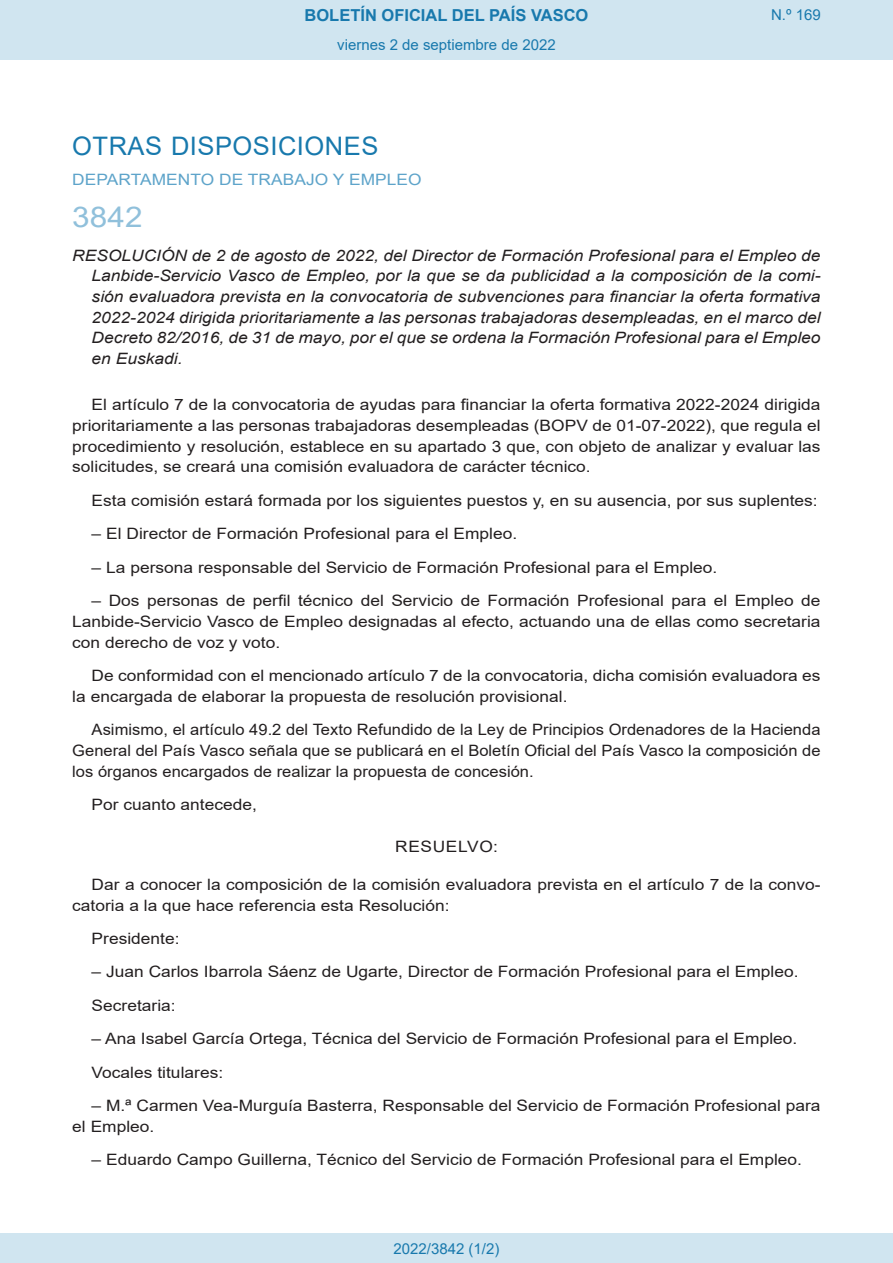
<style>
.page{position:relative;width:893px;height:1263px;background:#fff}
.page>*{position:absolute;margin:0;border:0;box-sizing:border-box;transform-origin:0 0}
.BOPVOrden{font:28.5px "Arial";color:#90c0db;scale:1.11 1}
.BOPVSeccion{font:25.5px "Arial";letter-spacing:.02em;color:#1879ad}
.t1{font:700 16.5px "Arial";color:#1879ad}
.BOPVDetalle{font:15.6px/20.7px "Arial";color:#231f20;scale:1.11 1}
.BOPVTitulo{font:italic 15.6px/20.7px "Arial";color:#231f20;text-align:justify;scale:1.11 1}
.BOPVDetalle-2{font:15.6px/20.7px "Arial";color:#231f20;text-align:justify;scale:1.05 1}
.BOPVOrganismo{font:15.6px "Arial";letter-spacing:.005em;color:#5ea4ca;scale:1.11 1}
.BOPVClave{font:15.6px "Arial";letter-spacing:.035em;color:#231f20;scale:1.11 1}
.Paginacion_Centro{font:15px "Arial";color:#1879ad}
</style>
<div class="page">
<div style="left:0;top:0;width:893px;height:60px;background:#d0e5f0"></div>
<div style="left:0;top:1233px;width:893px;height:30px;background:#d0e5f0"></div>
<p class="t1" style="left:305px;top:3px;width:285px">BOLETÍN OFICIAL DEL PAÍS VASCO</p>
<p class="Paginacion_Centro" style="left:337px;top:35px;width:220px">viernes 2 de septiembre de 2022</p>
<p class="Paginacion_Centro" style="left:771px;top:5px;width:51px">N.º 169</p>
<p class="BOPVSeccion" style="left:72px;top:128px;width:308px">OTRAS DISPOSICIONES</p>
<p class="BOPVOrganismo" style="left:72px;top:168px;width:316px">DEPARTAMENTO DE TRABAJO Y EMPLEO</p>
<p class="BOPVOrden" style="left:72px;top:197px;width:65px">3842</p>
<p class="BOPVTitulo" style="left:92px;top:245px;width:658px;text-indent:-19px">RESOLUCIÓN de 2 de agosto de 2022, del Director de Formación Profesional para el Empleo de Lanbide-Servicio Vasco de Empleo, por la que se da publicidad a la composición de la comi&shy;sión evaluadora prevista en la convocatoria de subvenciones para financiar la oferta formativa 2022-2024 dirigida prioritariamente a las personas trabajadoras desempleadas, en el marco del Decreto 82/2016, de 31 de mayo, por el que se ordena la Formación Profesional para el Empleo en Euskadi.</p>
<p class="BOPVDetalle" style="left:72px;top:394px;width:676px;text-align:justify;text-indent:19px">El artículo 7 de la convocatoria de ayudas para financiar la oferta formativa 2022-2024 dirigida prioritariamente a las personas trabajadoras desempleadas (BOPV de 01-07-2022), que regula el procedimiento y resolución, establece en su apartado 3 que, con objeto de analizar y evaluar las solicitudes, se creará una comisión evaluadora de carácter técnico.</p>
<p class="BOPVDetalle" style="left:92px;top:490px;width:656px">Esta comisión estará formada por los siguientes puestos y, en su ausencia, por sus suplentes:</p>
<p class="BOPVDetalle" style="left:92px;top:523px;width:385px">– El Director de Formación Profesional para el Empleo.</p>
<p class="BOPVDetalle" style="left:92px;top:557px;width:565px">– La persona responsable del Servicio de Formación Profesional para el Empleo.</p>
<p class="BOPVDetalle" style="left:72px;top:590px;width:676px;text-align:justify;text-indent:19px">– Dos personas de perfil técnico del Servicio de Formación Profesional para el Empleo de Lanbide-Servicio Vasco de Empleo designadas al efecto, actuando una de ellas como secretaria con derecho de voz y voto.</p>
<p class="BOPVDetalle" style="left:72px;top:665px;width:676px;text-indent:19px">De conformidad con el mencionado artículo 7 de la convocatoria, dicha comisión evaluadora es la encargada de elaborar la propuesta de resolución provisional.</p>
<p class="BOPVDetalle-2" style="left:72px;top:719px;width:714px;text-indent:19px">Asimismo, el artículo 49.2 del Texto Refundido de la Ley de Principios Ordenadores de la Hacienda General del País Vasco señala que se publicará en el Boletín Oficial del País Vasco la composición de los órganos encargados de realizar la propuesta de concesión.</p>
<p class="BOPVDetalle" style="left:92px;top:794px;width:150px">Por cuanto antecede,</p>
<p class="BOPVClave" style="left:395px;top:836px;width:94px">RESUELVO:</p>
<p class="BOPVDetalle" style="left:72px;top:874px;width:676px;text-indent:19px">Dar a conocer la composición de la comisión evaluadora prevista en el artículo 7 de la convo&shy;catoria a la que hace referencia esta Resolución:</p>
<p class="BOPVDetalle" style="left:92px;top:928px;width:81px">Presidente:</p>
<p class="BOPVDetalle" style="left:92px;top:961px;width:638px">– Juan Carlos Ibarrola Sáenz de Ugarte, Director de Formación Profesional para el Empleo.</p>
<p class="BOPVDetalle" style="left:92px;top:995px;width:77px">Secretaria:</p>
<p class="BOPVDetalle" style="left:92px;top:1028px;width:637px">– Ana Isabel García Ortega, Técnica del Servicio de Formación Profesional para el Empleo.</p>
<p class="BOPVDetalle" style="left:92px;top:1062px;width:120px">Vocales titulares:</p>
<p class="BOPVDetalle" style="left:72px;top:1095px;width:676px;text-indent:19px">– M.ª Carmen Vea-Murguía Basterra, Responsable del Servicio de Formación Profesional para el Empleo.</p>
<p class="BOPVDetalle" style="left:92px;top:1149px;width:642px">– Eduardo Campo Guillerna, Técnico del Servicio de Formación Profesional para el Empleo.</p>
<p class="Paginacion_Centro" style="left:393px;top:1238px;width:107px">2022/3842 (1/2)</p>
</div>
